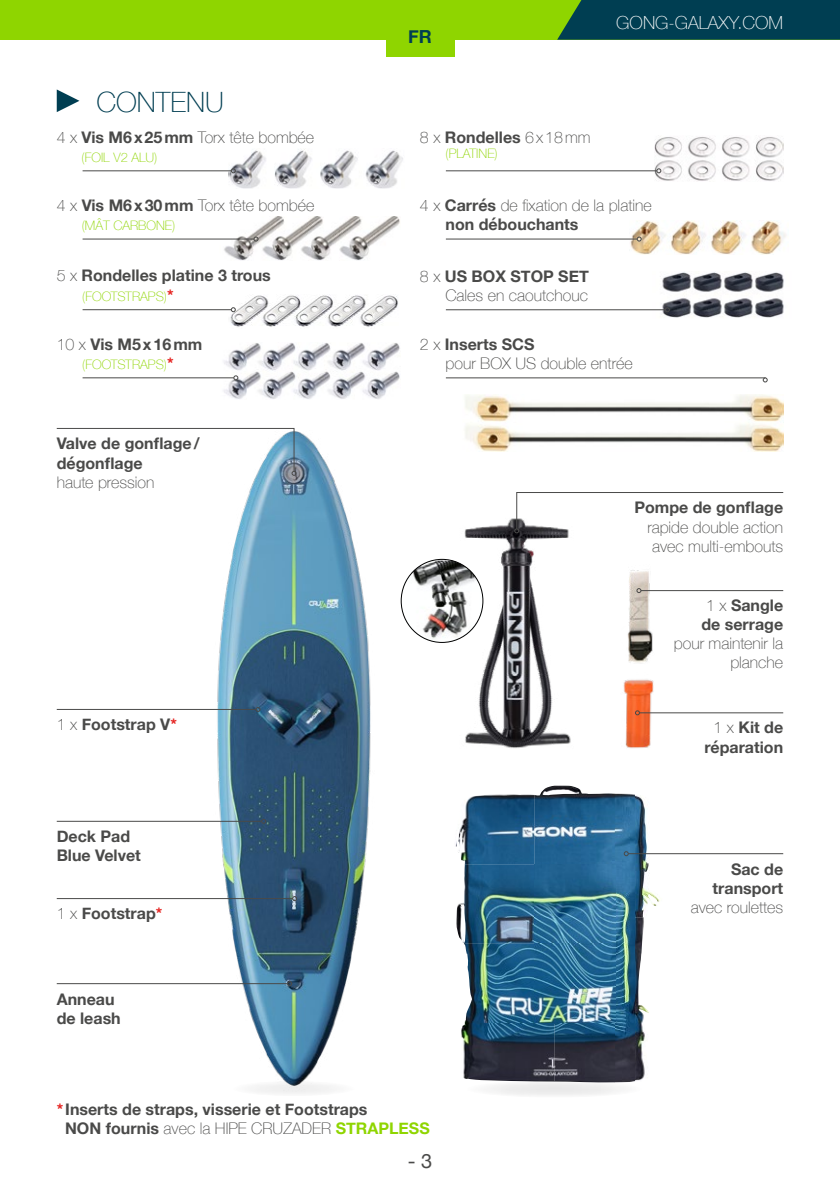
<style>
.page{position:relative;width:840px;height:1191px;background:#fff}
.page>*{position:absolute;margin:0;border:0;box-sizing:border-box;transform-origin:0 0}
.t1{font:100 28px "Helvetica Neue";color:#003e52}
.t2{font:20px "Helvetica Neue";color:#4a4a49}
.t3{font:100 18px "Helvetica Neue";color:#fff}
.t4{font:700 18px "Helvetica Neue";color:#003e52}
.t5{font:700 16px/19.2px "Helvetica Neue";color:#4a4a49}
.t6{font:100 16px/19.2px "Helvetica Neue";color:#4a4a49}
.t7{font:100 13px "Helvetica Neue";color:#8fd500}
.s1{font-weight:700}
.s2{font-weight:100}
.s3{font-weight:700;font-size:16px;color:#e52421}
.s4{color:#e52421}
.s5{color:#8fd500}
</style>
<div class="page">
<div style="left:0;top:0;width:839px;height:40px;background:#8fd500"></div>
<svg style="left:557px;top:0;width:282px;height:40px;background:#07454d"></svg>
<div style="left:386px;top:0;width:68px;height:57px;background:#8fd500"></div>
<img style="left:220px;top:343px;width:180px;height:56px">
<img style="left:228px;top:149px;width:175px;height:39px">
<img style="left:220px;top:216px;width:180px;height:45px">
<img style="left:228px;top:295px;width:170px;height:32px">
<img style="left:464px;top:518px;width:189px;height:230px">
<img style="left:653px;top:137px;width:130px;height:44px">
<img style="left:402px;top:560px;width:80px;height:81px">
<svg style="left:514px;top:492px;width:269px;height:41px"></svg>
<hr style="left:640px;top:590px;width:142px;height:1px;background:#4a4a49">
<svg style="left:636px;top:588px;width:5px;height:5px"></svg>
<hr style="left:639px;top:712px;width:143px;height:1px;background:#4a4a49">
<svg style="left:634px;top:710px;width:5px;height:5px"></svg>
<svg style="left:57px;top:89px;width:22px;height:23px"></svg>
<img style="left:652px;top:272px;width:132px;height:46px">
<hr style="left:445px;top:309px;width:220px;height:1px;background:#4a4a49">
<svg style="left:664px;top:307px;width:5px;height:5px"></svg>
<hr style="left:445px;top:170px;width:211px;height:1px;background:#4a4a49">
<svg style="left:656px;top:168px;width:5px;height:5px"></svg>
<hr style="left:82px;top:170px;width:149px;height:1px;background:#4a4a49">
<svg style="left:231px;top:168px;width:5px;height:5px"></svg>
<hr style="left:82px;top:238px;width:172px;height:1px;background:#4a4a49">
<svg style="left:253px;top:236px;width:5px;height:5px"></svg>
<hr style="left:82px;top:309px;width:149px;height:1px;background:#4a4a49">
<svg style="left:231px;top:307px;width:5px;height:5px"></svg>
<hr style="left:82px;top:377px;width:152px;height:1px;background:#4a4a49">
<svg style="left:233px;top:375px;width:5px;height:5px"></svg>
<img style="left:628px;top:220px;width:158px;height:34px">
<hr style="left:445px;top:238px;width:191px;height:1px;background:#4a4a49">
<svg style="left:636px;top:236px;width:5px;height:5px"></svg>
<img style="left:465px;top:394px;width:318px;height:57px">
<svg style="left:445px;top:377px;width:322px;height:5px"></svg>
<img style="left:185px;top:431px;width:186px;height:635px">
<img style="left:455px;top:794px;width:79px;height:70px">
<img style="left:534px;top:785px;width:80px;height:79px">
<img style="left:614px;top:793px;width:20px;height:273px">
<img style="left:456px;top:864px;width:158px;height:79px">
<img style="left:464px;top:943px;width:150px;height:80px">
<img style="left:461px;top:1023px;width:153px;height:43px">
<img style="left:634px;top:794px;width:28px;height:123px">
<img style="left:634px;top:917px;width:14px;height:149px">
<svg style="left:56px;top:428px;width:240px;height:48px"></svg>
<hr style="left:57px;top:983px;width:230px;height:1px;background:#4a4a49">
<svg style="left:287px;top:981px;width:5px;height:5px"></svg>
<hr style="left:57px;top:821px;width:204px;height:1px;background:#4a4a49">
<svg style="left:261px;top:819px;width:5px;height:5px"></svg>
<hr style="left:57px;top:709px;width:199px;height:1px;background:#4a4a49">
<svg style="left:255px;top:707px;width:5px;height:5px"></svg>
<hr style="left:57px;top:898px;width:235px;height:1px;background:#4a4a49">
<svg style="left:292px;top:896px;width:5px;height:5px"></svg>
<hr style="left:628px;top:853px;width:154px;height:1px;background:#4a4a49">
<svg style="left:623px;top:851px;width:5px;height:5px"></svg>
<div style="left:214px;top:1066px;width:158px;height:31px;background:#fff;opacity:.75"></div>
<div style="left:447px;top:1066px;width:213px;height:32px;background:#fff;opacity:.75"></div>
<h1 class="t1" style="left:96px;top:81px;width:129px">CONTENU</h1>
<p class="t6" style="left:57px;top:126px;width:259px">4 x <span class="s1">Vis M6x25mm</span> Torx tête bombée</p>
<p class="t7" style="left:82px;top:147px;width:77px">(FOIL V2 ALU)</p>
<p class="t6" style="left:57px;top:195px;width:259px">4 x <span class="s1">Vis M6x30mm</span> Torx tête bombée</p>
<p class="t7" style="left:82px;top:215px;width:95px">(MÂT CARBONE)</p>
<p class="t5" style="left:57px;top:266px;width:215px"><span class="s2">5 x</span> Rondelles platine 3 trous</p>
<p class="t7" style="left:82px;top:286px;width:93px">(FOOTSTRAPS)<span class="s3">*</span></p>
<p class="t5" style="left:57px;top:335px;width:147px"><span class="s2">10 x</span> Vis M5x16mm</p>
<p class="t7" style="left:82px;top:354px;width:93px">(FOOTSTRAPS)<span class="s3">*</span></p>
<p class="t5" style="left:57px;top:434px;width:144px">Valve de gonflage/ dégonflage</p>
<p class="t6" style="left:57px;top:472px;width:99px">haute pression</p>
<p class="t5" style="left:57px;top:715px;width:122px"><span class="s2">1 x</span> Footstrap V<span class="s4">*</span></p>
<p class="t5" style="left:57px;top:827px;width:86px">Deck Pad<br>Blue Velvet</p>
<p class="t5" style="left:57px;top:904px;width:107px"><span class="s2">1 x</span> Footstrap<span class="s4">*</span></p>
<p class="t5" style="left:57px;top:989px;width:65px">Anneau de leash</p>
<p class="t4" style="left:408px;top:23px;width:25px">FR</p>
<p class="t3" style="left:616px;top:9px;width:168px">GONG-GALAXY.COM</p>
<p class="t5" style="left:420px;top:128px;width:172px"><span class="s2">8 x</span> Rondelles <span class="s2">6x18mm</span></p>
<p class="t7" style="left:445px;top:144px;width:54px">(PLATINE)</p>
<p class="t6" style="left:445px;top:195px;width:208px;text-indent:-26px">4 x <span class="s1">Carrés</span> de fixation de la platine <span class="s1">non débouchants</span></p>
<p class="t6" style="left:420px;top:265px;width:170px;text-align:right">8 x <span class="s1">US BOX STOP SET<br></span>Cales en caoutchouc</p>
<p class="t6" style="left:445px;top:333px;width:188px;text-indent:-26px">2 x <span class="s1">Inserts SCS<br></span>pour BOX US double entrée</p>
<p class="t5" style="left:634px;top:498px;width:150px">Pompe de gonflage</p>
<p class="t6" style="left:647px;top:516px;width:137px">rapide double action avec multi-embouts</p>
<p class="t5" style="left:701px;top:596px;width:83px"><span class="s2">1 x</span> Sangle de serrage</p>
<p class="t6" style="left:673px;top:633px;width:111px;text-align:right">pour maintenir la planche</p>
<p class="t5" style="left:704px;top:718px;width:80px;text-align:center"><span class="s2">1 x</span> Kit de réparation</p>
<p class="t5" style="left:712px;top:859px;width:72px;text-align:right">Sac de transport</p>
<p class="t6" style="left:690px;top:897px;width:94px">avec roulettes</p>
<p class="t5" style="left:65px;top:1100px;width:366px;text-indent:-8px"><span class="s4">*</span> Inserts de straps, visserie et Footstraps<br>NON fournis <span class="s2">avec la HIPE CRUZADER</span> <span class="s5">STRAPLESS</span></p>
<p class="t2" style="left:407px;top:1146px;width:26px">- 3</p>
</div>
